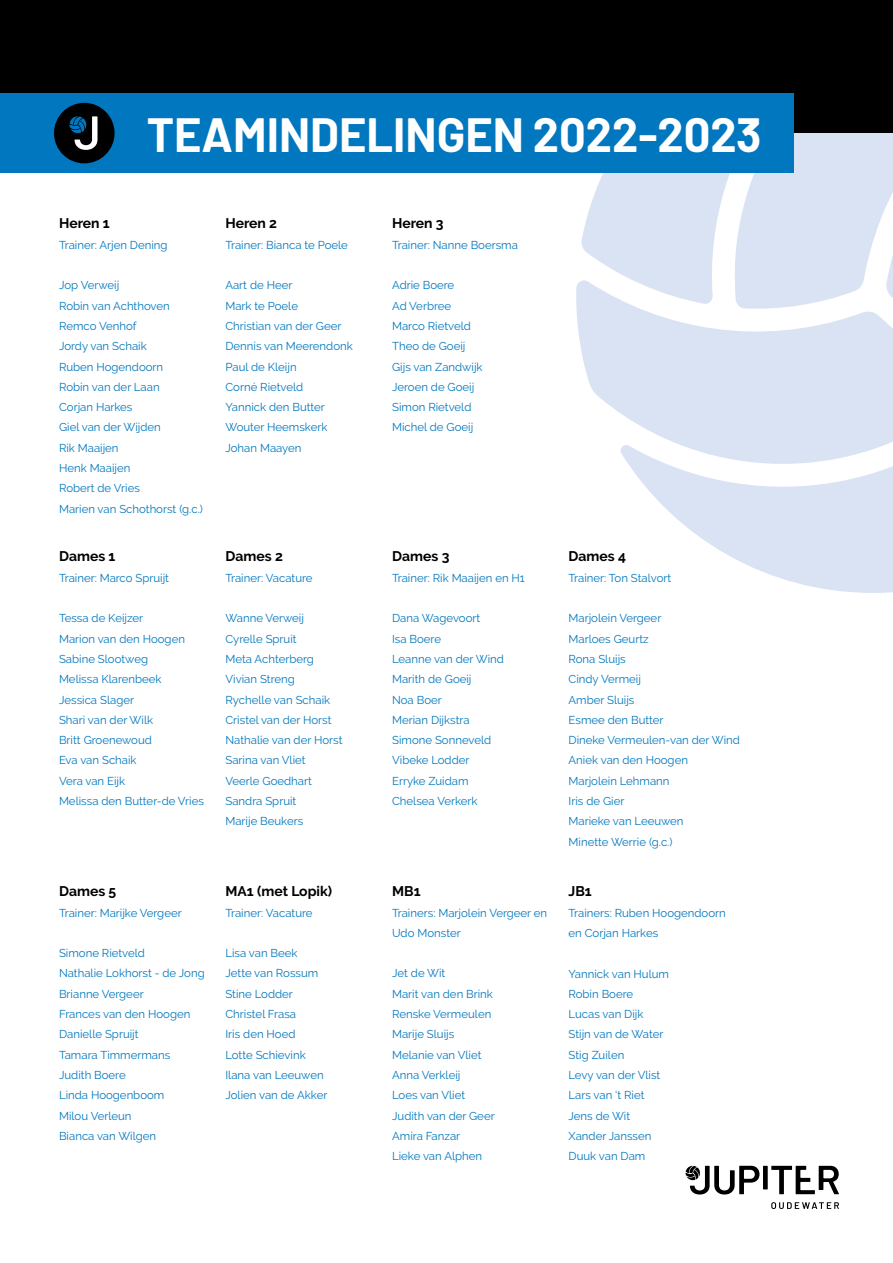
<style>
.page{position:relative;width:893px;height:1263px;background:#fff}
.page>*{position:absolute;margin:0;border:0;box-sizing:border-box;transform-origin:0 0}
.t1{font:700 46.95px "Barlow";color:#fff}
.t2{font:700 13.95px "Raleway";color:#000}
.t3{font:11.4px/20.2px "Raleway";color:#0077be}
</style>
<div class="page">
<svg style="left:576px;top:133px;width:317px;height:460px;fill:#d9e3f3"></svg>
<div style="left:0;top:0;width:893px;height:133px;background:#000"></div>
<svg style="left:771px;top:1202px;width:68px;height:7px"></svg>
<svg style="left:686px;top:1166px;width:153px;height:28px"></svg>
<div style="left:0;top:94px;width:794px;height:79px;background:#0077be"></div>
<div style="left:54px;top:103px;width:61px;height:60px;background:#000;border-radius:50%"></div>
<svg style="left:70px;top:116px;width:27px;height:34px"></svg>
<h1 class="t1" style="left:147px;top:100px;width:616px">TEAMINDELINGEN 2022-2023</h1>
<p class="t2" style="left:59px;top:216px;width:52px">Heren 1</p>
<p class="t3" style="left:59px;top:235px;width:110px">Trainer: Arjen Dening</p>
<p class="t3" style="left:59px;top:275px;width:145px">Jop Verweij<br>Robin van Achthoven<br>Remco Venhof<br>Jordy van Schaik<br>Ruben Hogendoorn<br>Robin van der Laan<br>Corjan Harkes<br>Giel van der Wijden<br>Rik Maaijen<br>Henk Maaijen<br>Robert de Vries<br>Marien van Schothorst (g.c.)</p>
<p class="t2" style="left:59px;top:549px;width:58px">Dames 1</p>
<p class="t3" style="left:59px;top:568px;width:112px">Trainer: Marco Spruijt</p>
<p class="t3" style="left:59px;top:608px;width:146px">Tessa de Keijzer<br>Marion van den Hoogen<br>Sabine Slootweg<br>Melissa Klarenbeek<br>Jessica Slager<br>Shari van der Wilk<br>Britt Groenewoud<br>Eva van Schaik<br>Vera van Eijk<br>Melissa den Butter-de Vries</p>
<p class="t2" style="left:225px;top:216px;width:53px">Heren 2</p>
<p class="t3" style="left:225px;top:235px;width:124px">Trainer: Bianca te Poele</p>
<p class="t3" style="left:225px;top:275px;width:129px">Aart de Heer<br>Mark te Poele<br>Christian van der Geer<br>Dennis van Meerendonk<br>Paul de Kleijn<br>Corné Rietveld<br>Yannick den Butter<br>Wouter Heemskerk<br>Johan Maayen</p>
<p class="t2" style="left:225px;top:549px;width:59px">Dames 2</p>
<p class="t3" style="left:225px;top:568px;width:89px">Trainer: Vacature</p>
<p class="t3" style="left:225px;top:608px;width:119px">Wanne Verweij<br>Cyrelle Spruit<br>Meta Achterberg<br>Vivian Streng<br>Rychelle van Schaik<br>Cristel van der Horst<br>Nathalie van der Horst<br>Sarina van Vliet<br>Veerle Goedhart<br>Sandra Spruit<br>Marije Beukers</p>
<p class="t2" style="left:59px;top:883px;width:59px">Dames 5</p>
<p class="t3" style="left:59px;top:902px;width:124px">Trainer: Marijke Vergeer</p>
<p class="t3" style="left:59px;top:943px;width:147px">Simone Rietveld<br>Nathalie Lokhorst - de Jong<br>Brianne Vergeer<br>Frances van den Hoogen<br>Danielle Spruijt<br>Tamara Timmermans<br>Judith Boere<br>Linda Hoogenboom<br>Milou Verleun<br>Bianca van Wilgen</p>
<p class="t2" style="left:225px;top:883px;width:108px">MA1 (met Lopik)</p>
<p class="t3" style="left:225px;top:902px;width:89px">Trainer: Vacature</p>
<p class="t3" style="left:225px;top:943px;width:103px">Lisa van Beek<br>Jette van Rossum<br>Stine Lodder<br>Christel Frasa<br>Iris den Hoed<br>Lotte Schievink<br>Ilana van Leeuwen<br>Jolien van de Akker</p>
<p class="t2" style="left:392px;top:216px;width:53px">Heren 3</p>
<p class="t3" style="left:392px;top:235px;width:127px">Trainer: Nanne Boersma</p>
<p class="t3" style="left:392px;top:275px;width:92px">Adrie Boere<br>Ad Verbree<br>Marco Rietveld<br>Theo de Goeij<br>Gijs van Zandwijk<br>Jeroen de Goeij<br>Simon Rietveld<br>Michel de Goeij</p>
<p class="t2" style="left:392px;top:549px;width:59px">Dames 3</p>
<p class="t3" style="left:392px;top:568px;width:134px">Trainer: Rik Maaijen en H1</p>
<p class="t3" style="left:392px;top:608px;width:113px">Dana Wagevoort<br>Isa Boere<br>Leanne van der Wind<br>Marith de Goeij<br>Noa Boer<br>Merian Dijkstra<br>Simone Sonneveld<br>Vibeke Lodder<br>Erryke Zuidam<br>Chelsea Verkerk</p>
<p class="t2" style="left:392px;top:883px;width:30px">MB1</p>
<p class="t3" style="left:392px;top:902px;width:156px">Trainers: Marjolein Vergeer en<br>Udo Monster</p>
<p class="t3" style="left:392px;top:963px;width:104px">Jet de Wit<br>Marit van den Brink<br>Renske Vermeulen<br>Marije Sluijs<br>Melanie van Vliet<br>Anna Verkleij<br>Loes van Vliet<br>Judith van der Geer<br>Amira Fanzar<br>Lieke van Alphen</p>
<p class="t2" style="left:569px;top:549px;width:59px">Dames 4</p>
<p class="t3" style="left:569px;top:568px;width:104px">Trainer: Ton Stalvort</p>
<p class="t3" style="left:569px;top:608px;width:173px">Marjolein Vergeer<br>Marloes Geurtz<br>Rona Sluijs<br>Cindy Vermeij<br>Amber Sluijs<br>Esmee den Butter<br>Dineke Vermeulen-van der Wind<br>Aniek van den Hoogen<br>Marjolein Lehmann<br>Iris de Gier<br>Marieke van Leeuwen<br>Minette Werrie (g.c.)</p>
<p class="t2" style="left:569px;top:883px;width:25px">JB1</p>
<p class="t3" style="left:569px;top:902px;width:159px">Trainers: Ruben Hoogendoorn en Corjan Harkes</p>
<p class="t3" style="left:569px;top:963px;width:102px">Yannick van Hulum<br>Robin Boere<br>Lucas van Dijk<br>Stijn van de Water<br>Stig Zuilen<br>Levy van der Vlist<br>Lars van ‘t Riet<br>Jens de Wit<br>Xander Janssen<br>Duuk van Dam</p>
</div>
